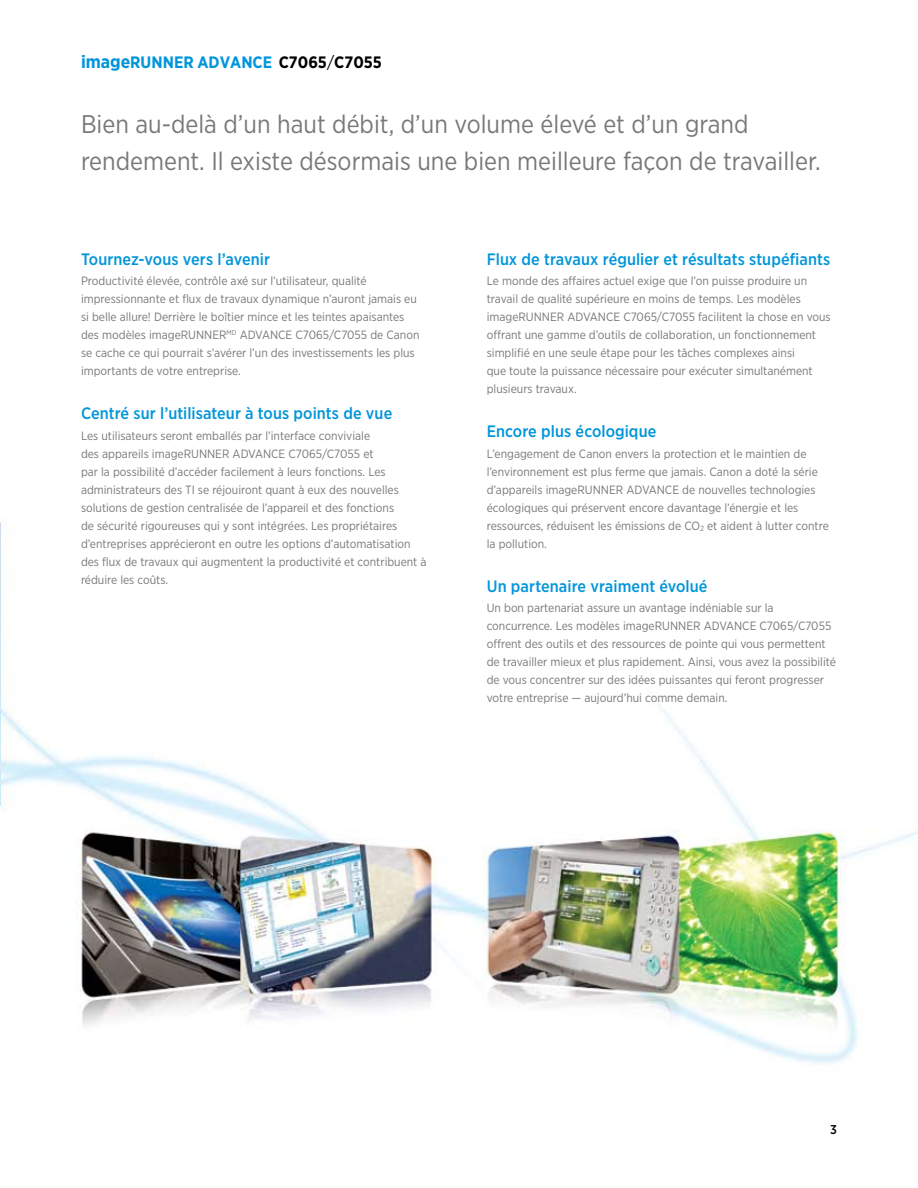
<style>
.page{position:relative;width:918px;height:1188px;background:#fff}
.page>*{position:absolute;margin:0;border:0;box-sizing:border-box;transform-origin:0 0}
.t1{font:25.5px/37.5px "Gotham Narrow";color:#77787b}
.t2{font:500 16.5px "Gotham Narrow";letter-spacing:.005em;color:#0095da}
.t3{font:700 16.5px "Gotham Narrow";color:#0095da}
.t4{font:500 12.75px "Gotham Narrow";color:#000}
.t5{font:12px/18px "Gotham Narrow";color:#77787b}
.s1{font-size:18px}
.s2{color:#000}
.s3{font-weight:400;color:#000}
</style>
<div class="page">
<img style="left:0;top:522px;width:918px;height:542px">
<h2 class="t3" style="left:81px;top:52px;width:302px"><span class="s1">image</span>RUNNER ADVANCE <span class="s2">C7065</span><span class="s3">/</span><span class="s2">C7055</span></h2>
<h1 class="t1" style="left:81px;top:105px;width:741px">Bien au-delà d’un haut débit, d’un volume élevé et d’un grand rendement. Il existe désormais une bien meilleure façon de travailler.</h1>
<h2 class="t2" style="left:81px;top:249px;width:190px">Tournez-vous vers l’avenir</h2>
<p class="t5" style="left:81px;top:271px;width:340px">Productivité élevée, contrôle axé sur l’utilisateur, qualité impressionnante et flux de travaux dynamique n’auront jamais eu si belle allure! Derrière le boîtier mince et les teintes apaisantes des modèles imageRUNNER<sup>MD</sup> ADVANCE C7065/C7055 de Canon se cache ce qui pourrait s’avérer l’un des investissements les plus importants de votre entreprise.</p>
<h2 class="t2" style="left:81px;top:403px;width:313px">Centré sur l’utilisateur à tous points de vue</h2>
<p class="t5" style="left:81px;top:426px;width:347px">Les utilisateurs seront emballés par l’interface conviviale<br>des appareils imageRUNNER ADVANCE C7065/C7055 et<br>par la possibilité d’accéder facilement à leurs fonctions. Les administrateurs des TI se réjouiront quant à eux des nouvelles solutions de gestion centralisée de l’appareil et des fonctions<br>de sécurité rigoureuses qui y sont intégrées. Les propriétaires d’entreprises apprécieront en outre les options d’automatisation des flux de travaux qui augmentent la productivité et contribuent à réduire les coûts.</p>
<h2 class="t2" style="left:487px;top:249px;width:345px">Flux de travaux régulier et résultats stupéfiants</h2>
<p class="t5" style="left:487px;top:271px;width:345px">Le monde des affaires actuel exige que l’on puisse produire un travail de qualité supérieure en moins de temps. Les modèles imageRUNNER ADVANCE C7065/C7055 facilitent la chose en vous offrant une gamme d’outils de collaboration, un fonctionnement simplifié en une seule étape pour les tâches complexes ainsi<br>que toute la puissance nécessaire pour exécuter simultanément plusieurs travaux.</p>
<h2 class="t2" style="left:487px;top:421px;width:171px">Encore plus écologique</h2>
<p class="t5" style="left:487px;top:444px;width:344px">L’engagement de Canon envers la protection et le maintien de l’environnement est plus ferme que jamais. Canon a doté la série d’appareils imageRUNNER ADVANCE de nouvelles technologies écologiques qui préservent encore davantage l’énergie et les ressources, réduisent les émissions de CO<sub>2</sub> et aident à lutter contre la pollution.</p>
<h2 class="t2" style="left:487px;top:576px;width:222px">Un partenaire vraiment évolué</h2>
<p class="t5" style="left:487px;top:599px;width:351px">Un bon partenariat assure un avantage indéniable sur la concurrence. Les modèles imageRUNNER ADVANCE C7065/C7055 offrent des outils et des ressources de pointe qui vous permettent de travailler mieux et plus rapidement. Ainsi, vous avez la possibilité de vous concentrer sur des idées puissantes qui feront progresser votre entreprise — aujourd’hui comme demain.</p>
<p class="t4" style="left:830px;top:1121px;width:8px">3</p>
</div>
